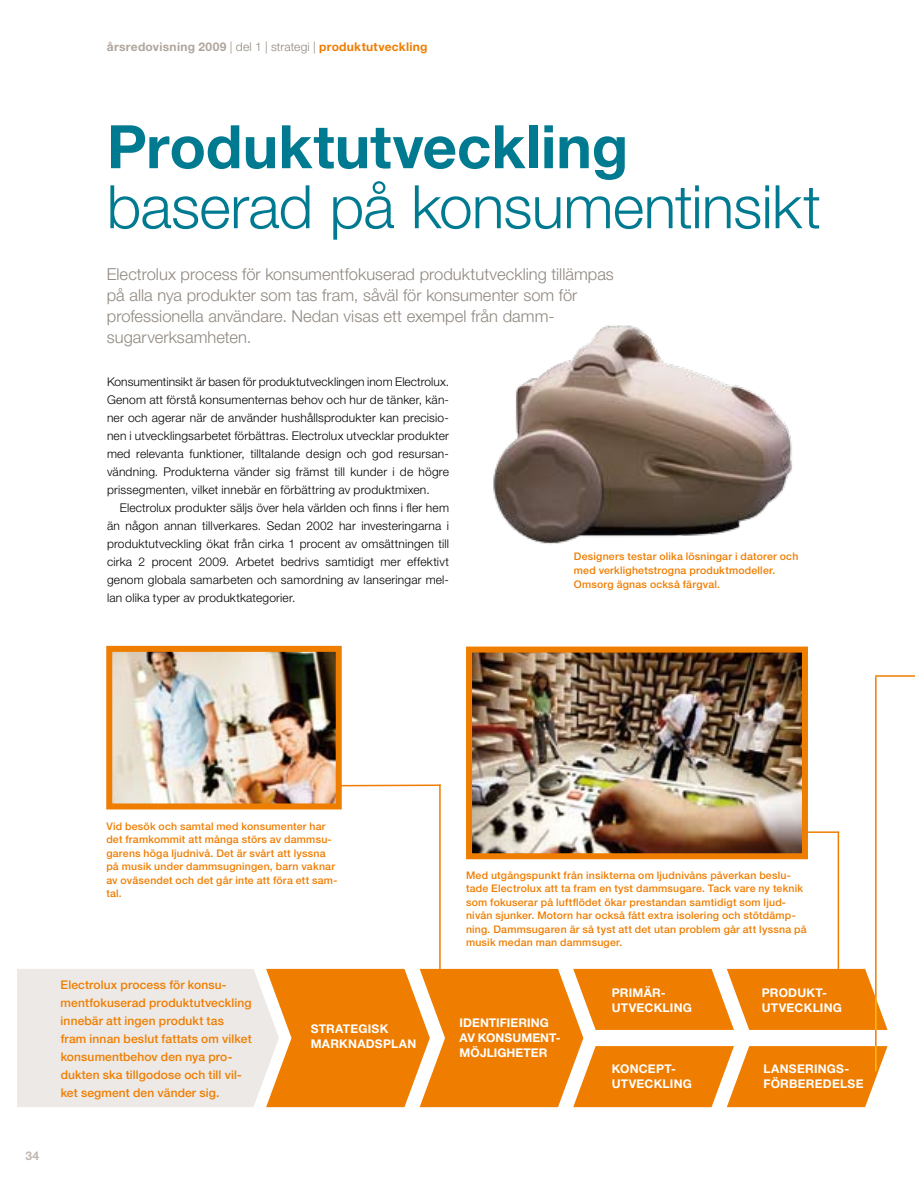
<style>
.page{position:relative;width:915px;height:1191px;background:#fff}
.page>*{position:absolute;margin:0;border:0;box-sizing:border-box;transform-origin:0 0}
.t1{font:300 60px "Helvetica Neue LT Std";letter-spacing:-.01em;color:#007a90}
.t2{font:700 60px "Helvetica Neue LT Std";letter-spacing:-.005em;color:#007a90}
.t3{font:300 16.5px/21px "Helvetica Neue LT Std";color:#908880}
.t4{font:300 12px/18px "Helvetica Neue LT Std";letter-spacing:.015em;color:#000;text-align:justify}
.t5{font:500 12px/18px "Helvetica Neue LT Std";letter-spacing:.01em;color:#ef7d00}
.t6{font:700 12px/15px "Helvetica Neue LT Std";letter-spacing:.02em;color:#fff}
.t7{font:700 12px "Helvetica Neue LT Std";letter-spacing:.025em;color:#b0a59c}
.t8{font:700 12px "Helvetica Neue LT Std";color:#c0b7af}
.t9{font:500 10.5px/13.5px "Helvetica Neue LT Std";letter-spacing:.02em;color:#ef7d00}
.s1{font-weight:300;color:#908880}
.s2{color:#ef7d00}
</style>
<div class="page">
<svg style="left:17px;top:969px;width:870px;height:138px;background:#f0ab5f"></svg>
<img style="left:113px;top:653px;width:221px;height:149px">
<div style="left:106px;top:646px;width:235px;height:163px;border:6px solid #ef7d00"></div>
<img style="left:473px;top:653px;width:327px;height:199px">
<div style="left:466px;top:646px;width:341px;height:213px;border:6px solid #ef7d00"></div>
<hr style="left:805px;top:831px;width:33px;height:2px;background:#ef7d00">
<hr style="left:874px;top:675px;width:40px;height:2px;background:#ef7d00">
<hr style="left:837px;top:831px;width:1px;height:155px;background:#ef7d00">
<hr style="left:874px;top:676px;width:2px;height:395px;background:#ef7d00">
<svg style="left:339px;top:783px;width:102px;height:4px"></svg>
<hr style="left:439px;top:784px;width:1px;height:191px;background:#ef7d00">
<img style="left:493px;top:325px;width:300px;height:219px">
<p class="t7" style="left:107px;top:39px;width:322px">ÅRSREDOVISNING 2009 <span class="s1">| del 1 | strategi |</span> <span class="s2">PRODUKTUTVECKLING</span></p>
<h1 class="t2" style="left:107px;top:110px;width:523px">PRODUKTUTVECKLING</h1>
<h1 class="t1" style="left:107px;top:170px;width:715px">baserad på konsumentinsikt</h1>
<h2 class="t3" style="left:107px;top:264px;width:508px">Electrolux process för konsumentfokuserad produktutveckling tillämpas på alla nya produkter som tas fram, såväl för konsumenter som för professionella användare. Nedan visas ett exempel från damm&shy;sugarverksamheten.</h2>
<p class="t4" style="left:107px;top:373px;width:343px">Konsumentinsikt är basen för produktutvecklingen inom Electrolux.<br>Genom att förstå konsumenternas behov och hur de tänker, kän&shy;ner och agerar när de använder hushållsprodukter kan precisio&shy;nen i utvecklingsarbetet förbättras. Electrolux utvecklar produkter med relevanta funktioner, tilltalande design och god resursan&shy;vändning. Produkterna vänder sig främst till kunder i de högre prissegmenten, vilket innebär en förbättring av produktmixen.</p>
<p class="t4" style="left:107px;top:499px;width:343px;text-indent:13px">Electrolux produkter säljs över hela världen och finns i fler hem än någon annan tillverkares. Sedan 2002 har investeringarna i produktutveckling ökat från cirka 1 procent av omsättningen till cirka 2 procent 2009. Arbetet bedrivs samtidigt mer effektivt genom globala samarbeten och samordning av lanseringar mel&shy;lan olika typer av produktkategorier.</p>
<p class="t9" style="left:573px;top:550px;width:226px">Designers testar olika lösningar i datorer och med verklighetstrogna produktmodeller.<br>Omsorg ägnas också färgval.</p>
<p class="t9" style="left:106px;top:819px;width:232px">Vid besök och samtal med konsumenter har det framkommit att många störs av dammsu&shy;garens höga ljudnivå. Det är svårt att lyssna på musik under dammsugningen, barn vaknar av oväsendet och det går inte att föra ett sam&shy;tal.</p>
<p class="t8" style="left:26px;top:1148px;width:15px">34</p>
<p class="t5" style="left:61px;top:975px;width:192px">Electrolux process för konsu&shy;mentfokuserad produktutveckling innebär att ingen produkt tas fram innan beslut fattats om vilket konsumentbehov den nya pro&shy;dukten ska tillgodose och till vil&shy;ket segment den vänder sig.</p>
<p class="t6" style="left:310px;top:1020px;width:39px">STRATEGISK<br>MARKNADS</p>
<p class="t6" style="left:383px;top:1035px;width:17px">PLAN</p>
<p class="t9" style="left:466px;top:868px;width:342px">Med utgångspunkt från insikterna om ljudnivåns påverkan beslu&shy;tade Electrolux att ta fram en tyst dammsugare. Tack vare ny teknik som fokuserar på luftflödet ökar prestandan samtidigt som ljud&shy;nivån sjunker. Motorn har också fått extra isolering och stötdämp&shy;ning. Dammsugaren är så tyst att det utan problem går att lyssna på musik medan man dammsuger.</p>
<p class="t6" style="left:459px;top:1014px;width:12px">IDENTIFIE</p>
<p class="t6" style="left:518px;top:1014px;width:17px">RING</p>
<p class="t6" style="left:459px;top:1029px;width:28px">AV KONS</p>
<p class="t6" style="left:512px;top:1029px;width:29px">UMENT</p>
<p class="t6" style="left:555px;top:1029px;width:6px">-</p>
<p class="t6" style="left:459px;top:1044px;width:65px">MÖJLIGHETE</p>
<p class="t6" style="left:538px;top:1044px;width:10px">R</p>
<p class="t6" style="left:611px;top:984px;width:56px">PRIMÄR-<br>UTVECKLING</p>
<p class="t6" style="left:611px;top:1061px;width:19px">KONCE</p>
<p class="t6" style="left:655px;top:1061px;width:21px">PT-</p>
<p class="t6" style="left:611px;top:1076px;width:18px">UTVECKLING</p>
<p class="t6" style="left:761px;top:984px;width:67px">PRODUKT-<br>UTVECKLING</p>
<p class="t6" style="left:763px;top:1061px;width:17px">LANSE</p>
<p class="t6" style="left:804px;top:1061px;width:18px">RINGS</p>
<p class="t6" style="left:844px;top:1061px;width:6px">-</p>
<p class="t6" style="left:763px;top:1076px;width:61px">FÖRBEREDELSE</p>
</div>
